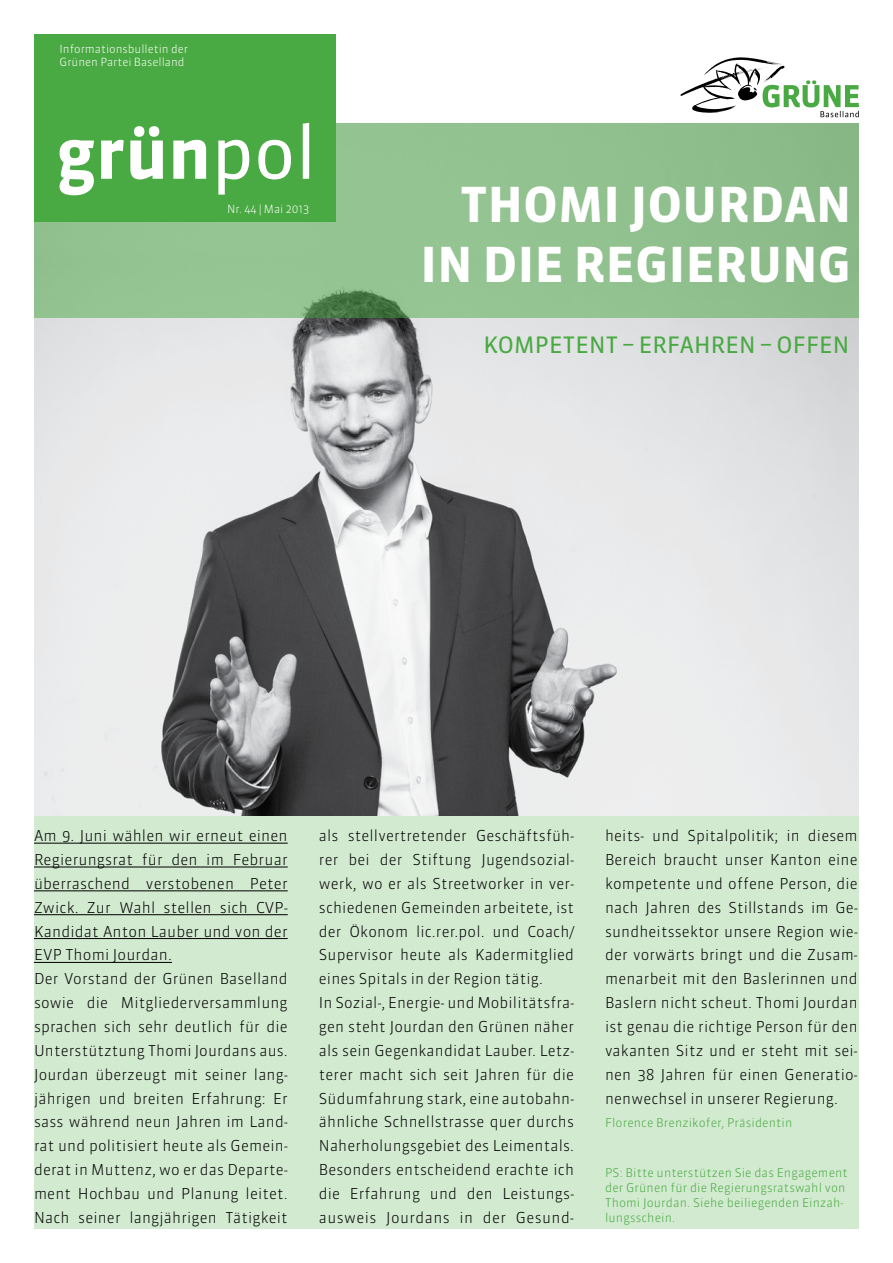
<style>
.page{position:relative;width:893px;height:1263px;background:#fff}
.page>*{position:absolute;margin:0;border:0;box-sizing:border-box;transform-origin:0 0}
.t1{font:700 48px/60px "Sanuk OT";letter-spacing:.01em;color:#fff;text-align:right}
.t2{font:22.5px "Sanuk OT";letter-spacing:.01em;color:#49a942}
.t3{font:300 15px/23.9px "Sanuk OT";letter-spacing:.01em;color:#000}
.t4{font:300 12px/15px "Sanuk OT";letter-spacing:.01em;color:#49a942}
.t5{font:300 11.25px/12.8px "Sanuk OT";color:#fff}
</style>
<div class="page">
<div style="left:34px;top:123px;width:825px;height:1106px;background:#d2ead0"></div>
<img style="left:34px;top:318px;width:825px;height:498px">
<div style="left:34px;top:123px;width:825px;height:195px;background:#91c28f"></div>
<hr style="left:34px;top:843px;width:254px;height:1px;background:#000">
<hr style="left:34px;top:867px;width:254px;height:1px;background:#000">
<hr style="left:34px;top:890px;width:254px;height:1px;background:#000">
<hr style="left:34px;top:914px;width:254px;height:1px;background:#000">
<hr style="left:34px;top:938px;width:254px;height:1px;background:#000">
<hr style="left:34px;top:962px;width:138px;height:1px;background:#000">
<svg style="left:680px;top:57px;width:179px;height:60px"></svg>
<div style="left:34px;top:34px;width:301px;height:188px;background:#49a942"></div>
<svg style="left:60px;top:123px;width:249px;height:72px"></svg>
<p class="t5" style="left:60px;top:42px;width:130px">Informationsbulletin der<br>Grünen Partei Baselland</p>
<p class="t5" style="left:227px;top:203px;width:83px">Nr. 44 | Mai 2013</p>
<h1 class="t1" style="left:420px;top:174px;width:432px">THOMI JOURDAN<br>IN DIE REGIERUNG</h1>
<h2 class="t2" style="left:484px;top:331px;width:367px">KOMPETENT – ERFAHREN – OFFEN</h2>
<p class="t3" style="left:34px;top:824px;width:255px">Am 9. Juni wählen wir erneut einen Regierungsrat für den im Februar überraschend verstobenen Peter Zwick. Zur Wahl stellen sich CVP-Kandidat Anton Lauber und von der EVP Thomi Jourdan.<br>Der Vorstand der Grünen Baselland sowie die Mitgliederversammlung sprachen sich sehr deutlich für die Unterstütztung Thomi Jourdans aus.<br>Jourdan überzeugt mit seiner lang&shy;jährigen und breiten Erfahrung: Er sass während neun Jahren im Land&shy;rat und politisiert heute als Gemein&shy;derat in Muttenz, wo er das Departe&shy;ment Hochbau und Planung leitet.<br>Nach seiner langjährigen Tätigkeit</p>
<p class="t3" style="left:605px;top:824px;width:254px;text-align:justify">heits- und Spitalpolitik; in diesem Bereich braucht unser Kanton eine kompetente und offene Person, die nach Jahren des Stillstands im Ge&shy;sundheitssektor unsere Region wie&shy;der vorwärts bringt und die Zusam&shy;menarbeit mit den Baslerinnen und Baslern nicht scheut. Thomi Jourdan ist genau die richtige Person für den vakanten Sitz und er steht mit sei&shy;nen 38 Jahren für einen Generatio&shy;nenwechsel in unserer Regierung.</p>
<p class="t3" style="left:319px;top:824px;width:257px">als stellvertretender Geschäftsfüh&shy;rer bei der Stiftung Jugendsozial&shy;werk, wo er als Streetworker in ver&shy;schiedenen Gemeinden arbeitete, ist der Ökonom lic.rer.pol. und Coach/ Supervisor heute als Kadermitglied eines Spitals in der Region tätig.<br>In Sozial-, Energie- und Mobilitätsfra&shy;gen steht Jourdan den Grünen näher als sein Gegenkandidat Lauber. Letz&shy;terer macht sich seit Jahren für die Südumfahrung stark, eine autobahn&shy;ähnliche Schnellstrasse quer durchs Naherholungsgebiet des Leimentals.<br>Besonders entscheidend erachte ich die Erfahrung und den Leistungs&shy;ausweis Jourdans in der Gesund-</p>
<p class="t4" style="left:605px;top:1115px;width:189px">Florence Brenzikofer, Präsidentin</p>
<p class="t4" style="left:605px;top:1165px;width:244px">PS: Bitte unterstützen Sie das Engagement der Grünen für die Regierungsratswahl von Thomi Jourdan. Siehe beiliegenden Einzah&shy;lungsschein.</p>
</div>
